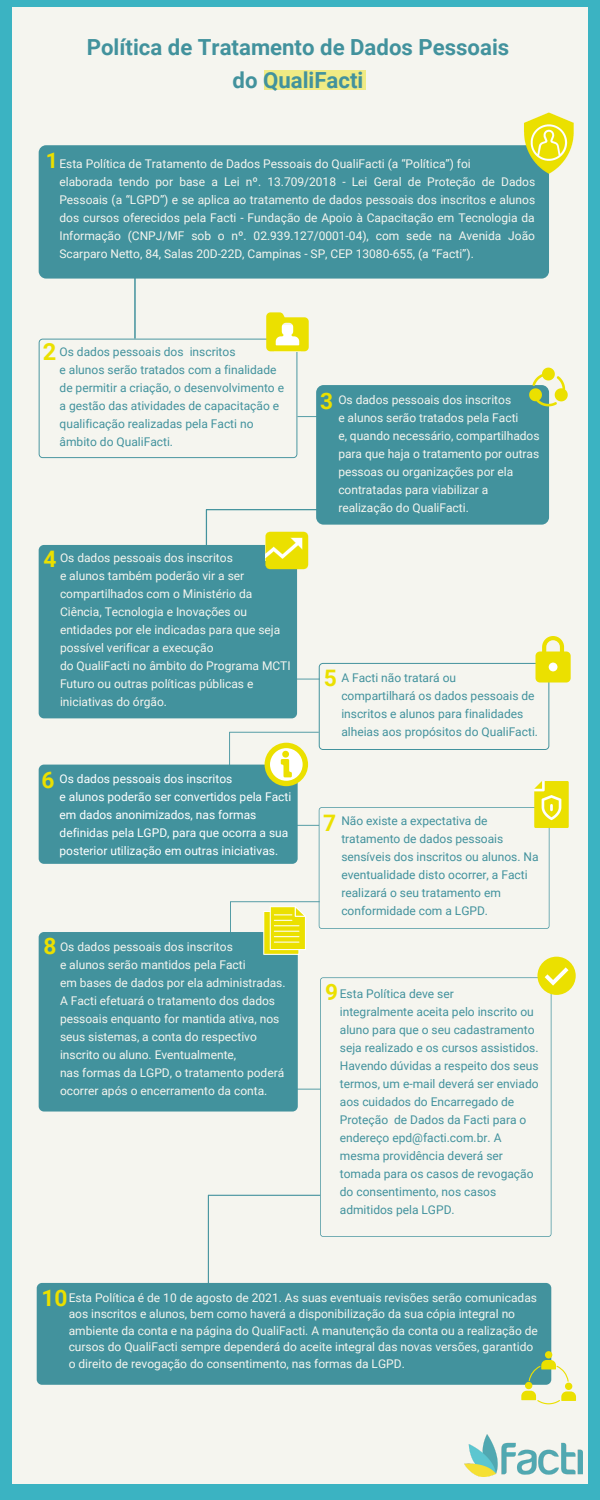
<style>
.page{position:relative;width:600px;height:1500px;background:#3bb3c2}
.page>*{position:absolute;margin:0;border:0;box-sizing:border-box;transform-origin:0 0}
.t1{font:700 23.6px "Roboto";color:#ebe000}
.t2{font:700 22.7px "Roboto";color:#ebe000}
.t3{font:700 22.5px "Roboto";color:#ebe000}
.t4{font:700 22.2px/33px "Roboto";color:#42929d;text-align:center}
.t5{font:700 21.5px "Roboto";color:#ebe000}
.t6{font:12px/18px "Roboto";color:#f5f5ef}
.t7{font:12px/18px "Roboto";color:#42929d}
.t8{font:12px/18px "Roboto";color:#fff}
</style>
<div class="page">
<div style="left:12px;top:7px;width:576px;height:1477px;background:#f5f5ef"></div>
<div style="left:316px;top:385px;width:233px;height:140px;background:#42929d;border-radius:7px"></div>
<div style="left:39px;top:545px;width:258px;height:173px;background:#42929d;border-radius:5px"></div>
<svg style="left:320px;top:995px;width:231px;height:242px"></svg>
<div style="left:39px;top:932px;width:259px;height:180px;background:#42929d;border-radius:5px"></div>
<div style="left:39px;top:765px;width:259px;height:99px;background:#42929d;border-radius:5px"></div>
<div style="left:39px;top:145px;width:510px;height:134px;background:#42929d;border-radius:7px"></div>
<div style="left:37px;top:1283px;width:514px;height:102px;background:#42929d;border-radius:5px"></div>
<svg style="left:208px;top:1195px;width:112px;height:88px"></svg>
<img style="left:464px;top:1434px;width:119px;height:42px">
<svg style="left:297px;top:1089px;width:23px;height:1px"></svg>
<div style="left:264px;top:70px;width:101px;height:20px;background:#f0eb84"></div>
<svg style="left:529px;top:368px;width:39px;height:38px"></svg>
<svg style="left:39px;top:273px;width:304px;height:185px"></svg>
<img style="left:485px;top:112px;width:89px;height:62px">
<svg style="left:206px;top:509px;width:370px;height:486px"></svg>
<div style="left:545px;top:1351px;width:7px;height:8px;background:#ebe000;border-radius:50%"></div>
<div style="left:525px;top:1382px;width:7px;height:7px;background:#ebe000;border-radius:50%"></div>
<div style="left:565px;top:1383px;width:7px;height:7px;background:#ebe000;border-radius:50%"></div>
<svg style="left:521px;top:1391px;width:55px;height:13px"></svg>
<svg style="left:529px;top:1360px;width:40px;height:22px"></svg>
<p class="t4" style="left:87px;top:31px;width:424px">Política de Tratamento de Dados Pessoais do QualiFacti</p>
<p class="t5" style="left:46px;top:148px;width:14px">1</p>
<p class="t6" style="left:59px;top:155px;width:413px">Esta Política de Tratamento de Dados Pessoais do QualiFacti (a “Política”) foi</p>
<p class="t6" style="left:59px;top:173px;width:477px;text-align:justify">elaborada tendo por base a Lei nº. 13.709/2018 - Lei Geral de Proteção de Dados Pessoais (a “LGPD”) e se aplica ao tratamento de dados pessoais dos inscritos e alunos dos cursos oferecidos pela Facti - Fundação de Apoio à Capacitação em Tecnologia da Informação (CNPJ/MF sob o nº. 02.939.127/0001-04), com sede na Avenida João Scarparo Netto, 84, Salas 20D-22D, Campinas - SP, CEP 13080-655, (a “Facti”).</p>
<p class="t1" style="left:43px;top:338px;width:15px">2</p>
<p class="t7" style="left:60px;top:343px;width:177px">Os dados pessoais dos inscritos</p>
<p class="t7" style="left:60px;top:361px;width:226px">e alunos serão tratados com a finalidade de permitir a criação, o desenvolvimento e a gestão das atividades de capacitação e qualificação realizadas pela Facti no âmbito do QualiFacti.</p>
<p class="t2" style="left:44px;top:546px;width:15px">4</p>
<p class="t6" style="left:60px;top:549px;width:174px">Os dados pessoais dos inscritos</p>
<p class="t6" style="left:60px;top:567px;width:222px">e alunos também poderão vir a ser compartilhados com o Ministério da Ciência, Tecnologia e Inovações ou entidades por ele indicadas para que seja possível verificar a execução</p>
<p class="t6" style="left:60px;top:657px;width:232px">do QualiFacti no âmbito do Programa MCTI<br>Futuro ou outras políticas públicas e iniciativas do órgão.</p>
<p class="t2" style="left:41px;top:767px;width:15px">6</p>
<p class="t8" style="left:60px;top:770px;width:174px">Os dados pessoais dos inscritos</p>
<p class="t8" style="left:60px;top:788px;width:233px">e alunos poderão ser convertidos pela Facti em dados anonimizados, nas formas definidas pela LGPD, para que ocorra a sua posterior utilização em outras iniciativas.</p>
<p class="t2" style="left:44px;top:933px;width:15px">8</p>
<p class="t6" style="left:60px;top:938px;width:174px">Os dados pessoais dos inscritos</p>
<p class="t6" style="left:60px;top:956px;width:187px">e alunos serão mantidos pela Facti</p>
<p class="t6" style="left:60px;top:974px;width:227px">em bases de dados por ela administradas.<br>A Facti efetuará o tratamento dos dados pessoais enquanto for mantida ativa, nos seus sistemas, a conta do respectivo inscrito ou aluno. Eventualmente,</p>
<p class="t6" style="left:60px;top:1064px;width:226px">nas formas da LGPD, o tratamento poderá ocorrer após o encerramento da conta.</p>
<p class="t2" style="left:320px;top:388px;width:15px">3</p>
<p class="t6" style="left:338px;top:391px;width:174px">Os dados pessoais dos inscritos</p>
<p class="t6" style="left:338px;top:409px;width:182px">e alunos serão tratados pela Facti</p>
<p class="t6" style="left:338px;top:427px;width:203px">e, quando necessário, compartilhados para que haja o tratamento por outras pessoas ou organizações por ela contratadas para viabilizar a realização do QualiFacti.</p>
<p class="t2" style="left:324px;top:665px;width:15px">5</p>
<p class="t7" style="left:341px;top:669px;width:116px">A Facti não tratará ou</p>
<p class="t7" style="left:341px;top:687px;width:198px">compartilhará os dados pessoais de inscritos e alunos para finalidades alheias aos propósitos do QualiFacti.</p>
<p class="t2" style="left:323px;top:810px;width:15px">7</p>
<p class="t7" style="left:341px;top:812px;width:199px">Não existe a expectativa de tratamento de dados pessoais sensíveis dos inscritos ou alunos. Na eventualidade disto ocorrer, a Facti realizará o seu tratamento em conformidade com a LGPD.</p>
<p class="t3" style="left:325px;top:979px;width:14px">9</p>
<p class="t7" style="left:340px;top:985px;width:116px">Esta Política deve ser</p>
<p class="t7" style="left:340px;top:1003px;width:200px">integralmente aceita pelo inscrito ou aluno para que o seu cadastramento seja realizado e os cursos assistidos.<br>Havendo dúvidas a respeito dos seus termos, um e-mail deverá ser enviado aos cuidados do Encarregado de<br>Proteção de Dados da Facti para o endereço epd@facti.com.br. A mesma providência deverá ser tomada para os casos de revogação do consentimento, nos casos admitidos pela LGPD.</p>
<p class="t2" style="left:41px;top:1285px;width:28px">10</p>
<p class="t6" style="left:69px;top:1289px;width:471px;line-height:16.5px">Esta Política é de 10 de agosto de 2021. As suas eventuais revisões serão comunicadas aos inscritos e alunos, bem como haverá a disponibilização da sua cópia integral no ambiente da conta e na página do QualiFacti. A manutenção da conta ou a realização de cursos do QualiFacti sempre dependerá do aceite integral das novas versões, garantido o direito de revogação do consentimento, nas formas da LGPD.</p>
</div>
